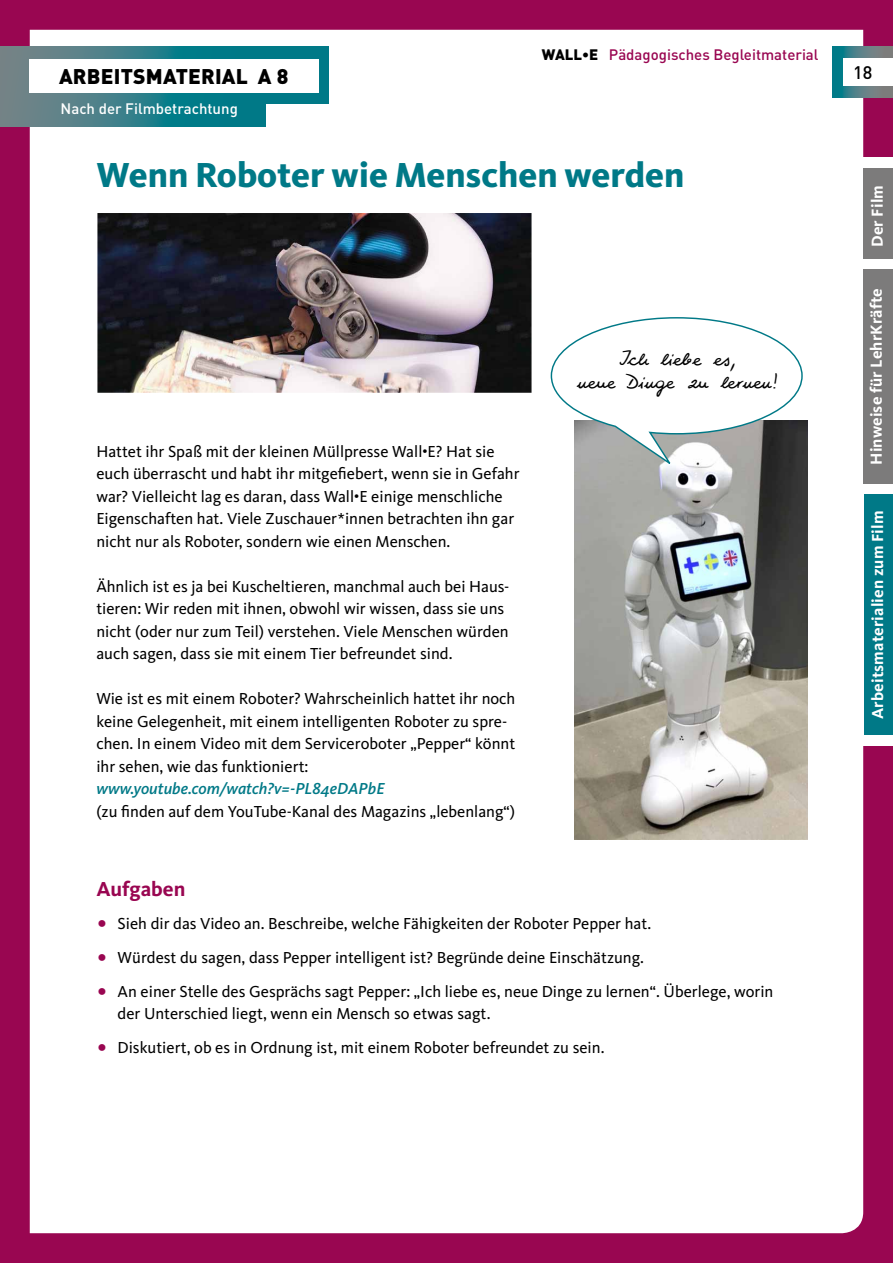
<style>
.page{position:relative;width:893px;height:1263px;background:#990651}
.page>*{position:absolute;margin:0;border:0;box-sizing:border-box;transform-origin:0 0}
.t1{font:800 36px "Kievit";color:#007987}
.t2{font:23.25px/23.2px "WIP Sugar Baby";color:#000;text-align:center}
.t3{font:900 21px "DIN";letter-spacing:.01em;color:#000}
.t4{font:700 21px "Kievit";color:#990651}
.t5{font:500 18px "DIN";color:#000}
.t6{font:16.5px/22.5px "Kievit";color:#000}
.t7{font:700 16.5px "Kievit";letter-spacing:.01em;color:#fff}
.t8{font:italic 500 16.5px "Kievit";color:#007987}
.t9{font:500 15px "DIN";color:#990651}
.t10{font:500 15px "DIN";color:#fff}
.s1{font-weight:900;color:#000}
.s2{font-size:13.5px}
</style>
<div class="page">
<div style="left:30px;top:30px;width:833px;height:1203px;background:#fff"></div>
<svg style="left:833px;top:47px;width:60px;height:51px;background:#488289"></svg>
<div style="left:853px;top:157px;width:40px;height:589px;background:#fff"></div>
<div style="left:863px;top:169px;width:30px;height:90px;background:#7c7b7b"></div>
<div style="left:863px;top:269px;width:30px;height:215px;background:#7c7b7b"></div>
<div style="left:864px;top:495px;width:29px;height:240px;background:#007987"></div>
<div style="left:843px;top:58px;width:50px;height:27px;background:#fff"></div>
<svg style="left:0;top:46px;width:329px;height:58px;background:#38838d"></svg>
<svg style="left:0;top:100px;width:265px;height:26px;background:#317e88"></svg>
<div style="left:30px;top:59px;width:289px;height:33px;background:#fff"></div>
<img style="left:97px;top:213px;width:434px;height:180px">
<img style="left:574px;top:420px;width:234px;height:420px">
<svg style="left:550px;top:316px;width:253px;height:152px;background:#e1e4e4"></svg>
<svg style="left:99px;top:920px;width:6px;height:7px"></svg>
<svg style="left:99px;top:954px;width:6px;height:7px"></svg>
<svg style="left:99px;top:988px;width:6px;height:7px"></svg>
<svg style="left:99px;top:1044px;width:6px;height:7px"></svg>
<p class="t3" style="left:59px;top:62px;width:231px">ARBEITSMATERIAL A 8</p>
<p class="t10" style="left:61px;top:99px;width:179px">Nach der Filmbetrachtung</p>
<p class="t9" style="left:542px;top:45px;width:278px"><span class="s1">WALL•E</span> Pädagogisches Begleitmaterial</p>
<h1 class="t1" style="left:96px;top:153px;width:590px">Wenn Roboter wie Menschen werden</h1>
<p class="t6" style="left:96px;top:440px;width:425px">Hattet ihr Spaß mit der kleinen Müllpresse Wall<span class="s2">•</span>E? Hat sie euch überrascht und habt ihr mitgefiebert, wenn sie in Gefahr war? Vielleicht lag es daran, dass Wall<span class="s2">•</span>E einige menschliche Eigenschaften hat. Viele Zuschauer*innen betrachten ihn gar nicht nur als Roboter, sondern wie einen Menschen.</p>
<p class="t6" style="left:96px;top:575px;width:415px">Ähnlich ist es ja bei Kuscheltieren, manchmal auch bei Haus&shy;tieren: Wir reden mit ihnen, obwohl wir wissen, dass sie uns nicht (oder nur zum Teil) verstehen. Viele Menschen würden auch sagen, dass sie mit einem Tier befreundet sind.</p>
<p class="t6" style="left:96px;top:687px;width:420px">Wie ist es mit einem Roboter? Wahrscheinlich hattet ihr noch keine Gelegenheit, mit einem intelligenten Roboter zu spre&shy;chen. In einem Video mit dem Serviceroboter „Pepper“ könnt ihr sehen, wie das funktioniert:</p>
<p class="t8" style="left:96px;top:779px;width:290px">www.youtube.com/watch?v=-PL84eDAPbE</p>
<p class="t6" style="left:96px;top:800px;width:420px">(zu finden auf dem YouTube-Kanal des Magazins „lebenlang“)</p>
<h2 class="t2" style="left:577px;top:350px;width:203px">Ich liebe es,<br>neue Dinge zu lernen!</h2>
<p class="t4" style="left:96px;top:876px;width:91px">Aufgaben</p>
<p class="t6" style="left:118px;top:907px;width:657px;line-height:33.8px">Sieh dir das Video an. Beschreibe, welche Fähigkeiten der Roboter Pepper hat.<br>Würdest du sagen, dass Pepper intelligent ist? Begründe deine Einschätzung.<br>An einer Stelle des Gesprächs sagt Pepper: „Ich liebe es, neue Dinge zu lernen“. Überlege, worin</p>
<p class="t6" style="left:118px;top:997px;width:488px;line-height:33.8px">der Unterschied liegt, wenn ein Mensch so etwas sagt.<br>Diskutiert, ob es in Ordnung ist, mit einem Roboter befreundet zu sein.</p>
<p class="t5" style="left:853px;top:61px;width:21px">18</p>
<p class="t7" style="left:867px;top:247px;width:63px;rotate:-90deg">Der Film</p>
<p class="t7" style="left:866px;top:465px;width:178px;rotate:-90deg">Hinweise für LehrKräfte</p>
<p class="t7" style="left:867px;top:719px;width:210px;rotate:-90deg">Arbeitsmaterialien zum Film</p>
</div>
